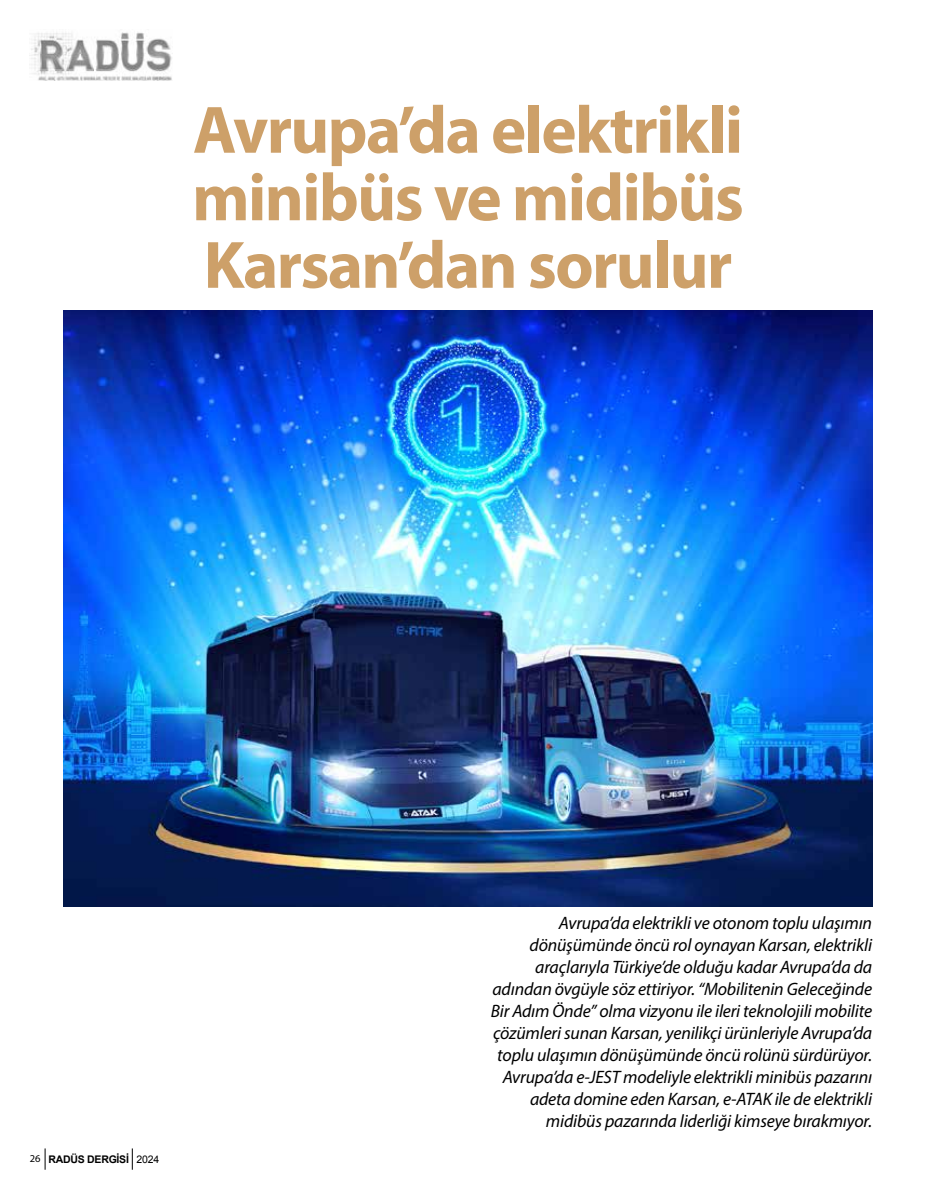
<style>
.page{position:relative;width:936px;height:1191px;background:#fff}
.page>*{position:absolute;margin:0;border:0;box-sizing:border-box;transform-origin:0 0}
.t1{font:700 67.5px/67.5px "Myriad Pro";letter-spacing:-.025em;color:#cda069;text-align:justify}
.t2{font:italic 18px/22px "Myriad Pro";letter-spacing:-.01em;color:#000;text-align:right}
.t3{font:700 10.5px "Arial";letter-spacing:-.025em;color:#000}
.s1{font-family:"Myriad Pro";font-weight:400}
.s2{font-weight:400}
</style>
<div class="page">
<svg style="left:45px;top:1148px;width:1px;height:21px"></svg>
<svg style="left:132px;top:1148px;width:1px;height:21px"></svg>
<img style="left:31px;top:32px;width:141px;height:49px">
<img style="left:64px;top:310px;width:808px;height:596px">
<h1 class="t1" style="left:192px;top:94px;width:553px">Avrupa’da elektrikli minibüs ve midibüs Karsan’dan sorulur</h1>
<p class="t3" style="left:30px;top:1152px;width:131px"><span class="s1">26</span> RADÜS DERGİSİ <span class="s2">2024</span></p>
<p class="t2" style="left:491px;top:912px;width:383px">Avrupa’da elektrikli ve otonom toplu ulaşımın dönüşümünde öncü rol oynayan Karsan, elektrikli araçlarıyla Türkiye’de olduğu kadar Avrupa’da da adından övgüyle söz ettiriyor. “Mobilitenin Geleceğinde Bir Adım Önde” olma vizyonu ile ileri teknolojili mobilite çözümleri sunan Karsan, yenilikçi ürünleriyle Avrupa’da toplu ulaşımın dönüşümünde öncü rolünü sürdürüyor.<br>Avrupa’da e-JEST modeliyle elektrikli minibüs pazarını adeta domine eden Karsan, e-ATAK ile de elektrikli midibüs pazarında liderliği kimseye bırakmıyor.</p>
</div>
